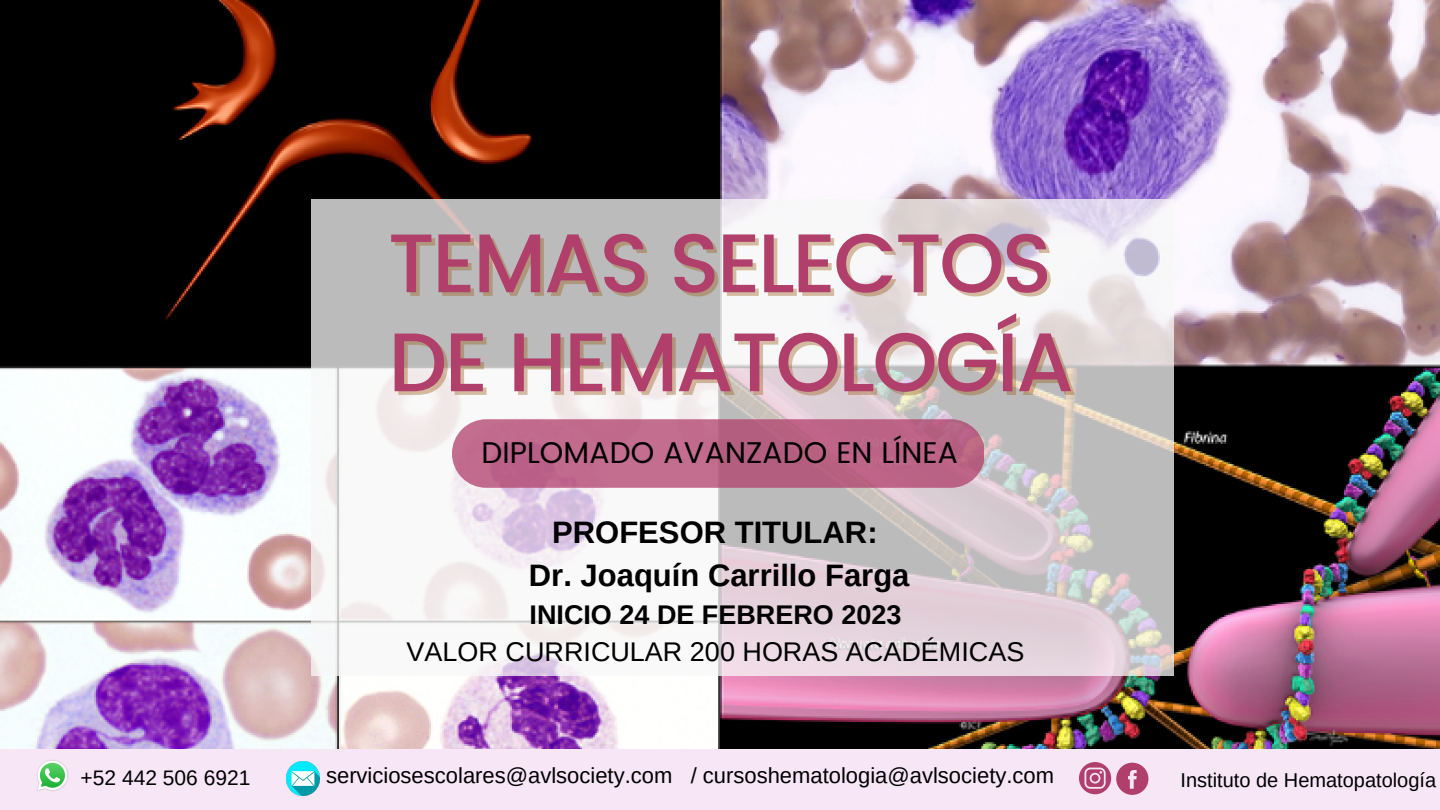
<style>
.page{position:relative;width:1440px;height:810px;background:#fff}
.page>*{position:absolute;margin:0;border:0;box-sizing:border-box;transform-origin:0 0}
.t1{font:500 83px/99px "Poppins";letter-spacing:-.03em;color:#b13f6b}
.t2{font:700 31px/42.8px "Arimo";color:#000;text-align:center}
.t3{font:30px "Poppins";color:#000}
.t4{font:27px "Arimo";color:#000}
.t5{font:700 27px "Arimo";color:#000}
.t6{font:22px "Arimo";color:#000}
.t7{font:21px "Arimo";color:#000}
.t8{font:20px "Arimo";color:#000}
</style>
<div class="page">
<div style="left:0;top:749px;width:1439px;height:61px;background:#f6e6f6"></div>
<img style="left:37px;top:760px;width:31px;height:31px">
<img style="left:286px;top:761px;width:34px;height:34px">
<svg style="left:1079px;top:762px;width:69px;height:33px"></svg>
<img style="left:0;top:0;width:1440px;height:749px">
<svg style="left:312px;top:199px;width:862px;height:476px"></svg>
<svg style="left:435px;top:419px;width:549px;height:69px;background:#bf6e8e"></svg>
<h1 class="t1" style="left:388px;top:214px;width:688px">TEMAS SELECTOS<br>DE HEMATOLOGÍA</h1>
<h3 class="t3" style="left:482px;top:435px;width:478px">DIPLOMADO AVANZADO EN LÍNEA</h3>
<h2 class="t2" style="left:529px;top:511px;width:382px">PROFESOR TITULAR:<br>Dr. Joaquín Carrillo Farga</h2>
<p class="t5" style="left:530px;top:599px;width:373px">INICIO 24 DE FEBRERO 2023</p>
<p class="t4" style="left:407px;top:637px;width:619px">VALOR CURRICULAR 200 HORAS ACADÉMICAS</p>
<p class="t7" style="left:81px;top:766px;width:171px">+52 442 506 6921</p>
<p class="t6" style="left:326px;top:763px;width:730px">serviciosescolares@avlsociety.com / cursoshematologia@avlsociety.com</p>
<p class="t8" style="left:1181px;top:769px;width:257px">Instituto de Hematopatología</p>
</div>
